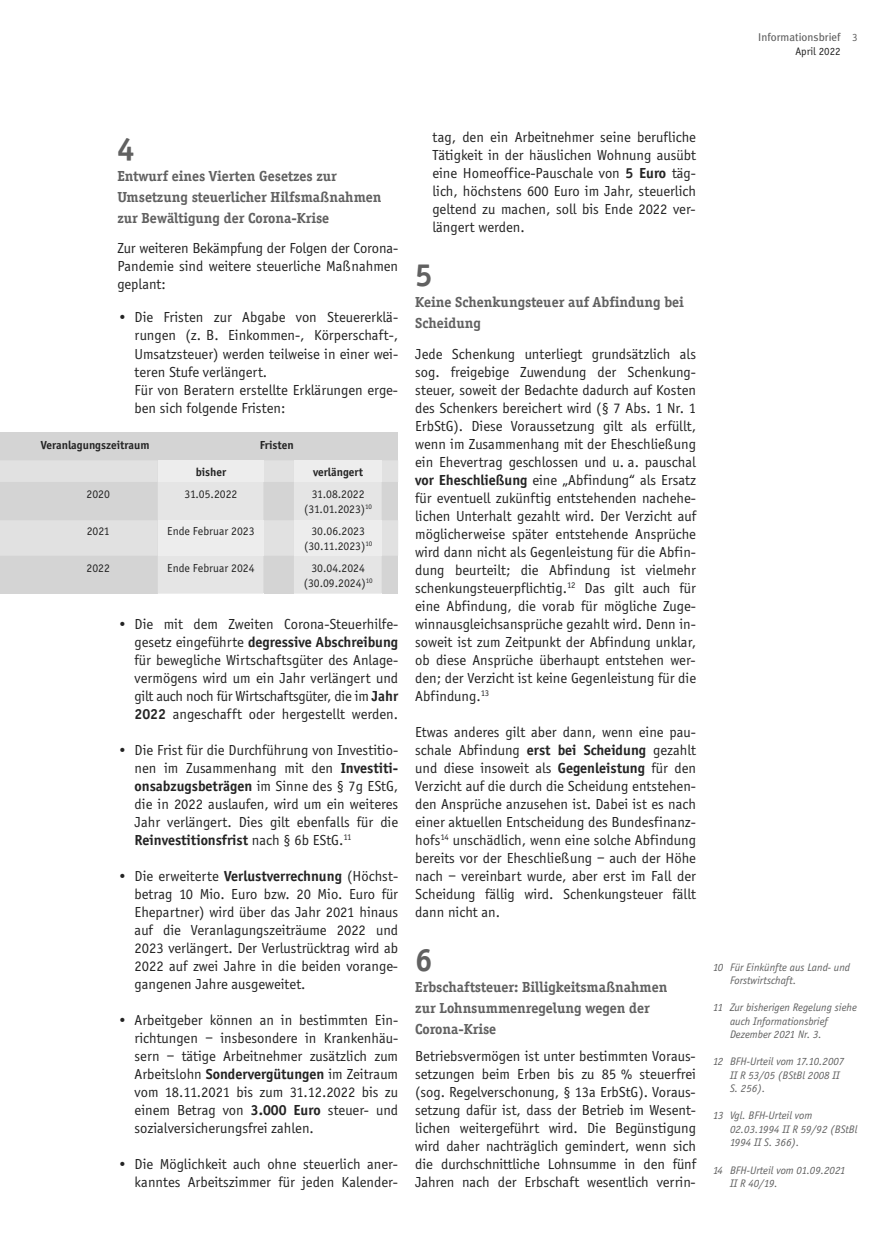
<style>
.page{position:relative;width:885px;height:1256px;background:#fff}
.page>*{position:absolute;margin:0;border:0;box-sizing:border-box;transform-origin:0 0}
.t1{font:700 33px "Officina Serif";color:#616161}
.t2{font:15px/18px "Officina Sans";color:#242424;text-align:justify}
.t3{font:700 15px/21px "Officina Serif";color:#616161}
.t4{font:12px/14.2px "Officina Sans";color:#242424;text-align:center}
.t5{font:700 12px "Officina Sans";color:#242424}
.t6{font:italic 11.25px/13.5px "Officina Sans";color:#616161}
.t7{font:11.25px "Meta Plus";color:#616161}
.t8{font:11.25px "Officina Sans";color:#242424}
.s1{font-family:"Officina Sans"}
.s2{color:#fff}
.s3{font-weight:700}
</style>
<div class="page">
<div style="left:0;top:432px;width:398px;height:161px;background:#d4d4d4"></div>
<svg style="left:158px;top:593px;width:105px;height:1px"></svg>
<svg style="left:0;top:460px;width:398px;height:133px"></svg>
<div style="left:294px;top:520px;width:87px;height:35px;background:#ededed"></div>
<div style="left:158px;top:520px;width:105px;height:35px;background:#ededed"></div>
<p class="t7" style="left:758px;top:33px;width:101px">Informationsbrief <span class="s1">3</span></p>
<p class="t8" style="left:795px;top:47px;width:47px">April 2022</p>
<h1 class="t1" style="left:117px;top:137px;width:19px">4</h1>
<p class="t3" style="left:117px;top:167px;width:265px">Entwurf eines Vierten Gesetzes zur<br>Umsetzung steuerlicher Hilfsmaßnahmen zur Bewältigung der Corona-Krise</p>
<p class="t2" style="left:117px;top:240px;width:282px">Zur weiteren Bekämpfung der Folgen der Corona-Pandemie sind weitere steuerliche Maßnahmen geplant:</p>
<p class="t2" style="left:135px;top:309px;width:265px;text-indent:-17px">• Die Fristen zur Abgabe von Steuererklä&shy;rungen (z. B. Einkommen-, Körperschaft-, Umsatzsteuer) werden teilweise in einer wei&shy;teren Stufe verlängert.</p>
<p class="t2" style="left:135px;top:381px;width:265px;text-indent:-17px"><span class="s2">•</span> Für von Beratern erstellte Erklärungen erge&shy;ben sich folgende Fristen:</p>
<p class="t5" style="left:41px;top:440px;width:110px">Veranlagungszeitraum</p>
<p class="t5" style="left:260px;top:440px;width:35px">Fristen</p>
<p class="t5" style="left:196px;top:467px;width:32px">bisher</p>
<p class="t5" style="left:313px;top:467px;width:52px">verlängert</p>
<p class="t4" style="left:87px;top:488px;width:25px">2020</p>
<p class="t4" style="left:184px;top:488px;width:54px">31.05.2022</p>
<p class="t4" style="left:304px;top:488px;width:69px">31.08.2022 (31.01.2023)<sup>10</sup></p>
<p class="t4" style="left:87px;top:525px;width:25px">2021</p>
<p class="t4" style="left:167px;top:525px;width:89px">Ende Februar 2023</p>
<p class="t4" style="left:304px;top:525px;width:69px">30.06.2023 (30.11.2023)<sup>10</sup></p>
<p class="t4" style="left:87px;top:562px;width:25px">2022</p>
<p class="t4" style="left:167px;top:562px;width:89px">Ende Februar 2024</p>
<p class="t4" style="left:304px;top:562px;width:70px">30.04.2024 (30.09.2024)<sup>10</sup></p>
<p class="t2" style="left:135px;top:615px;width:265px;text-indent:-17px">• Die mit dem Zweiten Corona-Steuerhilfe&shy;gesetz eingeführte <span class="s3">degressive Abschreibung </span>für bewegliche Wirtschaftsgüter des Anlage&shy;vermögens wird um ein Jahr verlängert und gilt auch noch für Wirtschaftsgüter, die im <span class="s3">Jahr 2022</span> angeschafft oder hergestellt werden.</p>
<p class="t2" style="left:135px;top:741px;width:265px;text-indent:-17px">• Die Frist für die Durchführung von Investitio&shy;nen im Zusammenhang mit den <span class="s3">Investiti&shy;onsabzugsbeträgen</span> im Sinne des § 7g EStG, die in 2022 auslaufen, wird um ein weiteres Jahr verlängert. Dies gilt ebenfalls für die <span class="s3">Reinvestitionsfrist</span> nach § 6b EStG.<sup>11</sup></p>
<p class="t2" style="left:135px;top:867px;width:265px;text-indent:-17px">• Die erweiterte <span class="s3">Verlustverrechnung</span> (Höchst&shy;betrag 10 Mio. Euro bzw. 20 Mio. Euro für Ehepartner) wird über das Jahr 2021 hinaus auf die Veranlagungszeiträume 2022 und 2023 verlängert. Der Verlustrücktrag wird ab 2022 auf zwei Jahre in die beiden vorange&shy;gangenen Jahre ausgeweitet.</p>
<p class="t2" style="left:135px;top:1011px;width:265px;text-indent:-17px">• Arbeitgeber können an in bestimmten Ein&shy;richtungen – insbesondere in Krankenhäu&shy;sern – tätige Arbeitnehmer zusätzlich zum Arbeitslohn <span class="s3">Sondervergütungen</span> im Zeitraum vom 18.11.2021 bis zum 31.12.2022 bis zu einem Betrag von <span class="s3">3.000 Euro</span> steuer- und sozialversicherungsfrei zahlen.</p>
<p class="t2" style="left:117px;top:1155px;width:282px;text-align:right">• Die Möglichkeit auch ohne steuerlich aner&shy;kanntes Arbeitszimmer für jeden Kalender-</p>
<p class="t2" style="left:432px;top:129px;width:265px">tag, den ein Arbeit nehmer seine berufliche Tätigkeit in der häuslichen Wohnung ausübt eine Homeoffice-Pauschale von <span class="s3">5 Euro</span> täg&shy;lich, höchstens 600 Euro im Jahr, steuerlich geltend zu machen, soll bis Ende 2022 ver&shy;längert werden.</p>
<h1 class="t1" style="left:415px;top:263px;width:19px">5</h1>
<p class="t3" style="left:415px;top:293px;width:270px">Keine Schenkungsteuer auf Abfindung bei<br>Scheidung</p>
<p class="t2" style="left:415px;top:345px;width:282px">Jede Schenkung unterliegt grundsätzlich als sog. freigebige Zuwendung der Schenkung&shy;steuer, soweit der Bedachte dadurch auf Kosten des Schenkers bereichert wird (§ 7 Abs. 1 Nr. 1<br>ErbStG). Diese Voraussetzung gilt als erfüllt, wenn im Zusammenhang mit der Eheschließung ein Ehevertrag geschlossen und u. a. pauschal <span class="s3">vor Eheschließung</span> eine „Abfindung“ als Ersatz für eventuell zukünftig entstehenden nachehe&shy;lichen Unterhalt gezahlt wird. Der Verzicht auf möglicherweise später entstehende Ansprüche wird dann nicht als Gegenleistung für die Abfin&shy;dung beurteilt; die Abfindung ist vielmehr schenkungsteuerpflichtig.<sup>12</sup> Das gilt auch für eine Abfindung, die vorab für mögliche Zuge&shy;winnausgleichsansprüche gezahlt wird. Denn in&shy;soweit ist zum Zeitpunkt der Abfindung unklar, ob diese Ansprüche überhaupt entstehen wer&shy;den; der Verzicht ist keine Gegenleistung für die Abfindung.<sup>13</sup></p>
<p class="t2" style="left:415px;top:723px;width:282px">Etwas anderes gilt aber dann, wenn eine pau&shy;schale Abfindung <span class="s3">erst bei Scheidung</span> gezahlt und diese insoweit als <span class="s3">Gegenleistung</span> für den Verzicht auf die durch die Scheidung entstehen&shy;den Ansprüche anzusehen ist. Dabei ist es nach einer aktuellen Entscheidung des Bundesfinanz&shy;hofs<sup>14</sup> unschädlich, wenn eine solche Abfindung bereits vor der Eheschließung – auch der Höhe nach – vereinbart wurde, aber erst im Fall der Scheidung fällig wird. Schenkungsteuer fällt dann nicht an.</p>
<h1 class="t1" style="left:415px;top:947px;width:19px">6</h1>
<p class="t3" style="left:415px;top:977px;width:253px">Erbschaftsteuer: Billigkeitsmaßnahmen zur Lohnsummenregelung wegen der<br>Corona-Krise</p>
<p class="t2" style="left:415px;top:1047px;width:282px">Betriebsvermögen ist unter bestimmten Voraus&shy;setzungen beim Erben bis zu 85 % steuerfrei (sog. Regelverschonung, § 13a ErbStG). Voraus&shy;setzung dafür ist, dass der Betrieb im Wesent&shy;lichen weitergeführt wird. Die Begünstigung wird daher nachträglich gemindert, wenn sich die durchschnittliche Lohnsumme in den fünf Jahren nach der Erbschaft wesentlich verrin-</p>
<p class="t6" style="left:730px;top:960px;width:122px;text-indent:-17px">10 Für Einkünfte aus Land- und<br>Forstwirtschaft.</p>
<p class="t6" style="left:730px;top:1001px;width:128px;text-indent:-17px">11 Zur bisherigen Regelung siehe auch Informationsbrief<br>Dezember 2021 Nr. 3.</p>
<p class="t6" style="left:730px;top:1055px;width:116px;text-indent:-17px">12 BFH-Urteil vom 17.10.2007<br>II R 53/05 (BStBl 2008 II<br>S. 256).</p>
<p class="t6" style="left:730px;top:1109px;width:129px;text-indent:-17px">13 Vgl. BFH-Urteil vom<br>02.03.1994 II R 59/92 (BStBl<br>1994 II S. 366).</p>
<p class="t6" style="left:730px;top:1163px;width:117px;text-indent:-17px">14 BFH-Urteil vom 01.09.2021<br>II R 40/19.</p>
</div>
